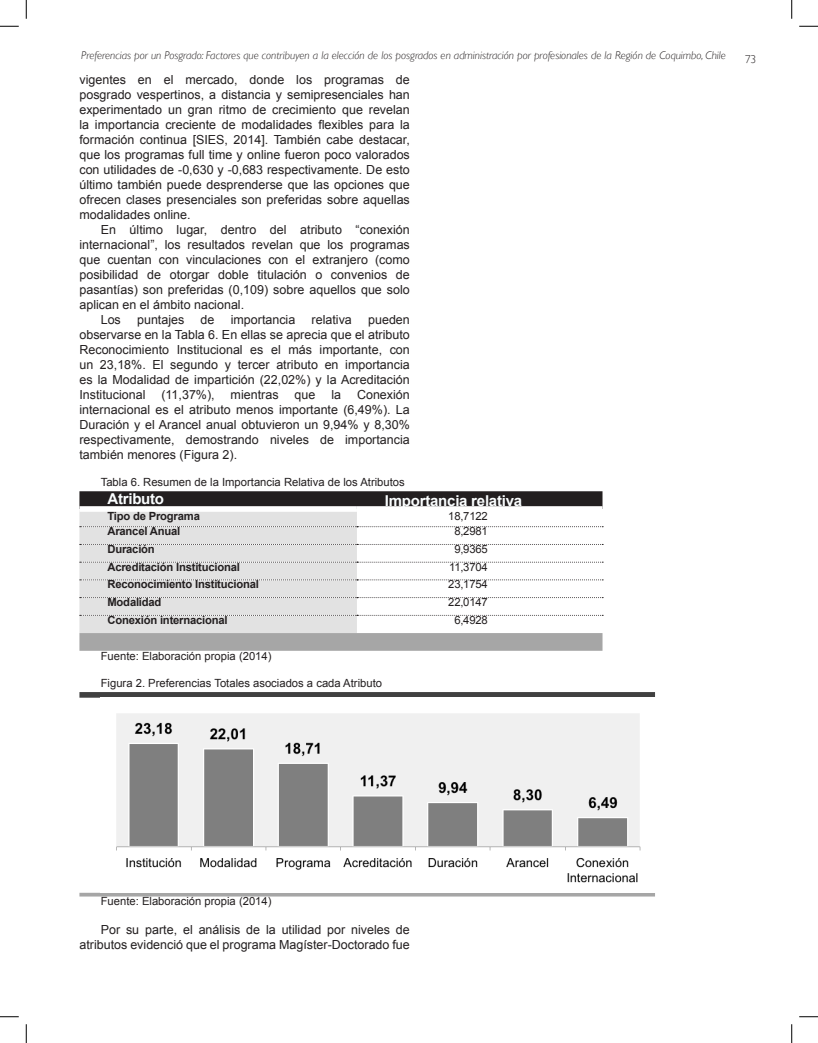
<style>
.page{position:relative;width:818px;height:1043px;background:#fff}
.page>*{position:absolute;margin:0;border:0;box-sizing:border-box;transform-origin:0 0}
.t1{font:700 15px "Arial";letter-spacing:-.015em;color:#fbfeff}
.t2{font:12.5px/15px "Arial";color:#231f20;text-align:justify}
.t3{font:11.25px "Arial";color:#231f20}
.t4{font:italic 300 11.25px "Gill Sans";color:#231f20}
.t5{font:700 11.25px "Arial";letter-spacing:-.02em;color:#231f20}
.t6{font:300 11.25px "Gill Sans";color:#231f20}
</style>
<div class="page">
<div style="left:79px;top:491px;width:523px;height:15px;background:#231f20"></div>
<div style="left:79px;top:512px;width:278px;height:121px;background:#e2e2e2"></div>
<div style="left:79px;top:633px;width:523px;height:17px;background:#a6a6a6"></div>
<svg style="left:80px;top:526px;width:523px;height:1px"></svg>
<svg style="left:80px;top:544px;width:523px;height:1px"></svg>
<svg style="left:80px;top:562px;width:523px;height:1px"></svg>
<svg style="left:80px;top:579px;width:523px;height:1px"></svg>
<svg style="left:80px;top:597px;width:523px;height:1px"></svg>
<svg style="left:80px;top:615px;width:523px;height:1px"></svg>
<div style="left:79px;top:692px;width:576px;height:5px;background:#404040"></div>
<svg style="left:79px;top:892px;width:576px;height:4px;fill:#a6a6a6"></svg>
<img style="left:116px;top:713px;width:525px;height:170px">
<svg style="left:0;top:25px;width:19px;height:2px"></svg>
<svg style="left:799px;top:25px;width:19px;height:2px"></svg>
<svg style="left:0;top:1016px;width:19px;height:1px"></svg>
<svg style="left:799px;top:1016px;width:19px;height:1px"></svg>
<svg style="left:25px;top:0;width:2px;height:19px"></svg>
<svg style="left:25px;top:1024px;width:2px;height:18px"></svg>
<svg style="left:791px;top:0;width:1px;height:19px"></svg>
<svg style="left:791px;top:1024px;width:1px;height:18px"></svg>
<p class="t4" style="left:81px;top:49px;width:646px">Preferencias por un Posgrado: Factores que contribuyen a la elección de los posgrados en administración por profesionales de la Región de Coquimbo, Chile</p>
<p class="t6" style="left:745px;top:53px;width:13px">73</p>
<p class="t2" style="left:79px;top:72px;width:332px">vigentes en el mercado, donde los programas de posgrado vespertinos, a distancia y semipresenciales han experimentado un gran ritmo de crecimiento que revelan la importancia creciente de modalidades flexibles para la formación continua [SIES, 2014]. También cabe destacar, que los programas full time y online fueron poco valorados con utilidades de -0,630 y -0,683 respectivamente. De esto último también puede desprenderse que las opciones que ofrecen clases presenciales son preferidas sobre aquellas modalidades online.</p>
<p class="t2" style="left:101px;top:222px;width:310px">En último lugar, dentro del atributo “conexión</p>
<p class="t2" style="left:79px;top:237px;width:332px">internacional”, los resultados revelan que los programas</p>
<p class="t2" style="left:79px;top:252px;width:332px">que cuentan con vinculaciones con el extranjero (como</p>
<p class="t2" style="left:79px;top:267px;width:332px">posibilidad de otorgar doble titulación o convenios de</p>
<p class="t2" style="left:79px;top:282px;width:332px">pasantías) son preferidas (0,109) sobre aquellos que solo</p>
<p class="t2" style="left:79px;top:297px;width:166px">aplican en el ámbito nacional.</p>
<p class="t2" style="left:101px;top:312px;width:22px">Los</p>
<p class="t2" style="left:137px;top:312px;width:49px">puntajes</p>
<p class="t2" style="left:200px;top:312px;width:15px">de</p>
<p class="t2" style="left:231px;top:312px;width:66px">importancia</p>
<p class="t2" style="left:311px;top:312px;width:42px">relativa</p>
<p class="t2" style="left:79px;top:312px;width:332px;text-indent:289px">pueden observarse en la Tabla 6. En ellas se aprecia que el atributo Reconocimiento Institucional es el más importante, con un 23,18%. El segundo y tercer atributo en importancia es la Modalidad de impartición (22,02%) y la Acreditación Institucional</p>
<p class="t2" style="left:79px;top:387px;width:332px;text-indent:277px">Conexión internacional es el atributo menos importante (6,49%). La Duración y el Arancel anual obtuvieron un 9,94% y 8,30% respectivamente, demostrando niveles de importancia también menores (Figura 2).</p>
<p class="t3" style="left:101px;top:475px;width:305px">Tabla 6. Resumen de la Importancia Relativa de los Atributos</p>
<p class="t1" style="left:107px;top:489px;width:58px">Atributo</p>
<p class="t1" style="left:385px;top:490px;width:139px">Importancia relativa</p>
<p class="t5" style="left:107px;top:508px;width:94px">Tipo de Programa</p>
<p class="t3" style="left:448px;top:508px;width:41px">18,7122</p>
<p class="t5" style="left:107px;top:524px;width:74px">Arancel Anual</p>
<p class="t3" style="left:454px;top:524px;width:35px">8,2981</p>
<p class="t5" style="left:107px;top:541px;width:49px">Duración</p>
<p class="t3" style="left:454px;top:541px;width:35px">9,9365</p>
<p class="t5" style="left:107px;top:559px;width:134px">Acreditación Institucional</p>
<p class="t3" style="left:449px;top:559px;width:40px">11,3704</p>
<p class="t5" style="left:107px;top:577px;width:153px">Reconocimiento Institucional</p>
<p class="t3" style="left:448px;top:577px;width:41px">23,1754</p>
<p class="t5" style="left:107px;top:594px;width:56px">Modalidad</p>
<p class="t3" style="left:448px;top:595px;width:41px">22,0147</p>
<p class="t5" style="left:107px;top:612px;width:122px">Conexión internacional</p>
<p class="t3" style="left:454px;top:612px;width:35px">6,4928</p>
<p class="t3" style="left:101px;top:648px;width:172px">Fuente: Elaboración propia (2014)</p>
<p class="t3" style="left:101px;top:675px;width:283px">Figura 2. Preferencias Totales asociados a cada Atributo</p>
<p class="t2" style="left:161px;top:387px;width:55px">(11,37%),</p>
<p class="t2" style="left:231px;top:387px;width:49px">mientras</p>
<p class="t2" style="left:294px;top:387px;width:22px">que</p>
<p class="t2" style="left:331px;top:387px;width:11px">la</p>
<p class="t3" style="left:101px;top:894px;width:172px">Fuente: Elaboración propia (2014)</p>
<p class="t2" style="left:79px;top:922px;width:332px;text-align:right">Por su parte, el análisis de la utilidad por niveles de atributos evidenció que el programa Magíster-Doctorado fue</p>
</div>
